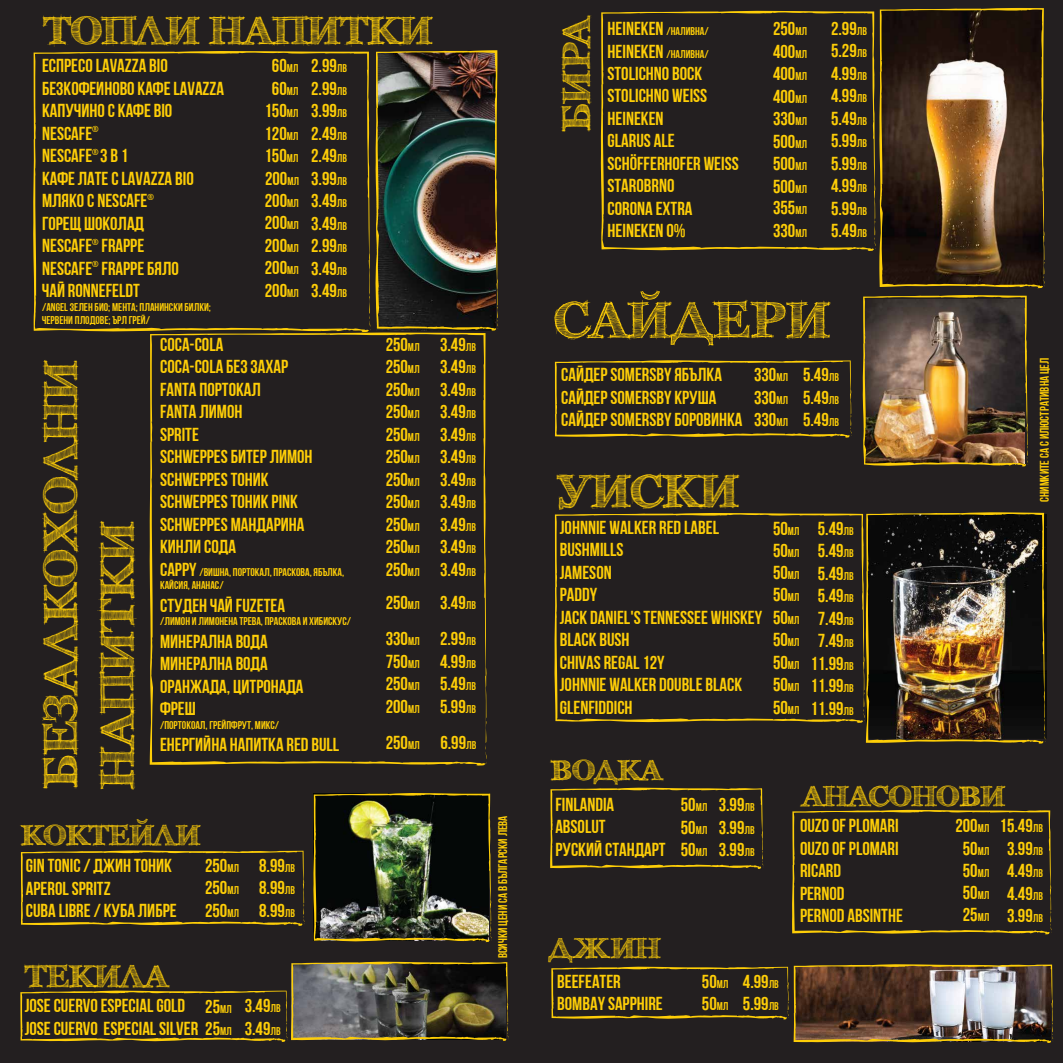
<style>
.page{position:relative;width:1063px;height:1063px;background:#231f20}
.page>*{position:absolute;margin:0;border:0;box-sizing:border-box;transform-origin:0 0}
.t1{font:700 51px "HS Tusj Bg";color:#fece07}
.t2{font:700 47.12px/56.5px "HS Tusj Bg";color:#fece07}
.t3{font:700 46.25px "HS Tusj Bg";color:#fece07}
.t4{font:700 39.25px "HS Tusj Bg";color:#fece07}
.t5{font:700 31.25px "HS Tusj Bg";color:#fece07}
.t6{font:700 28.75px "HS Tusj Bg";color:#fece07}
.t7{font:18.75px/22.5px "Bebas Neue Cyrillic";color:#fece07}
.t8{font:12.5px "Bebas Neue Cyrillic";color:#fece07}
.t9{font:11.25px/13.5px "Bebas Neue Cyrillic";color:#fece07}
.s1{font-size:11.25px}
.s2{font-size:18.75px}
</style>
<div class="page">
<svg style="left:33px;top:51px;width:335px;height:281px"></svg>
<svg style="left:21px;top:850px;width:284px;height:76px"></svg>
<svg style="left:554px;top:513px;width:308px;height:210px"></svg>
<svg style="left:792px;top:809px;width:260px;height:125px"></svg>
<svg style="left:550px;top:787px;width:214px;height:82px"></svg>
<img style="left:551px;top:964px;width:502px;height:79px">
<img style="left:879px;top:8px;width:166px;height:280px">
<img style="left:313px;top:793px;width:179px;height:149px">
<svg style="left:555px;top:360px;width:297px;height:78px"></svg>
<svg style="left:20px;top:961px;width:489px;height:81px"></svg>
<img style="left:368px;top:50px;width:130px;height:281px">
<img style="left:862px;top:295px;width:166px;height:172px">
<img style="left:862px;top:512px;width:184px;height:232px">
<svg style="left:149px;top:332px;width:338px;height:434px"></svg>
<svg style="left:600px;top:10px;width:275px;height:241px"></svg>
<h3 class="t4" style="left:44px;top:7px;width:390px">ТОПЛИ НАПИТКИ</h3>
<p class="t7" style="left:42px;top:55px;width:184px">ЕСПРЕСО LAVAZZA BIO<br>БЕЗКОФЕИНОВО КАФЕ LAVAZZA<br>КАПУЧИНО С КАФЕ BIO<br>NESCAFE<sup>®<br></sup>NESCAFE<sup>®</sup> 3 В 1<br>КАФЕ ЛАТЕ С LAVAZZA BIO<br>МЛЯКО С NESCAFE<sup>®<br></sup>ГОРЕЩ ШОКОЛАД<br>NESCAFE<sup>®</sup> FRAPPE<br>NESCAFE<sup>®</sup> FRAPPE БЯЛО<br>ЧАЙ RONNEFELDT</p>
<p class="t9" style="left:42px;top:300px;width:170px">/ANGEL ЗЕЛЕН БИО; МЕНТА; ПЛАНИНСКИ БИЛКИ;<br>ЧЕРВЕНИ ПЛОДОВЕ; ЪРЛ ГРЕЙ/</p>
<p class="t7" style="left:311px;top:54px;width:37px;text-align:justify;text-indent:-39px">60<span class="s1">МЛ</span> 2.99<span class="s1">ЛВ </span>2.99<span class="s1">ЛВ </span>3.99<span class="s1">ЛВ </span>2.49<span class="s1">ЛВ </span>2.49<span class="s1">ЛВ </span>3.99<span class="s1">ЛВ </span>3.49<span class="s1">ЛВ </span>3.49<span class="s1">ЛВ </span>2.99<span class="s1">ЛВ </span>3.49<span class="s1">ЛВ </span>3.49<span class="s1">ЛВ</span></p>
<p class="t7" style="left:265px;top:77px;width:36px;text-align:center">60<span class="s1">МЛ<br></span>150<span class="s1">МЛ<br></span>120<span class="s1">МЛ<br></span>150<span class="s1">МЛ<br></span>200<span class="s1">МЛ<br></span>200<span class="s1">МЛ<br></span>200<span class="s1">МЛ<br></span>200<span class="s1">МЛ<br></span>200<span class="s1">МЛ<br></span>200<span class="s1">МЛ</span></p>
<p class="t7" style="left:160px;top:333px;width:154px">COCA-COLA<br>COCA-COLA БЕЗ ЗАХАР<br>FANTA ПОРТОКАЛ<br>FANTA ЛИМОН<br>SPRITE<br>SCHWEPPES БИТЕР ЛИМОН<br>SCHWEPPES ТОНИК<br>SCHWEPPES ТОНИК PINK<br>SCHWEPPES МАНДАРИНА<br>КИНЛИ СОДА</p>
<p class="t9" style="left:160px;top:565px;width:186px"><span class="s2">CAPPY</span> /ВИШНА, ПОРТОКАЛ, ПРАСКОВА, ЯБЪЛКА,<br>КАЙСИЯ, АНАНАС/</p>
<p class="t7" style="left:160px;top:594px;width:126px">СТУДЕН ЧАЙ FUZETEA</p>
<p class="t9" style="left:160px;top:614px;width:192px">/ЛИМОН И ЛИМОНЕНА ТРЕВА, ПРАСКОВА И ХИБИСКУС/</p>
<p class="t7" style="left:160px;top:630px;width:145px">МИНЕРАЛНА ВОДА<br>МИНЕРАЛНА ВОДА<br>ОРАНЖАДА, ЦИТРОНАДА<br>ФРЕШ</p>
<p class="t9" style="left:160px;top:718px;width:121px">/ПОРТОКОАЛ, ГРЕЙПФРУТ, МИКС/</p>
<p class="t7" style="left:160px;top:733px;width:181px">ЕНЕРГИЙНА НАПИТКА RED BULL</p>
<h2 class="t2" style="left:33px;top:789px;width:431px;rotate:-90deg">БЕЗАЛКОХОЛНИ<br>НАПИТКИ</h2>
<h3 class="t6" style="left:21px;top:818px;width:181px">КОКТЕЙЛИ</h3>
<p class="t7" style="left:26px;top:854px;width:152px">GIN TONIC / ДЖИН ТОНИК<br>APEROL SPRITZ<br>CUBA LIBRE / КУБА ЛИБРЕ</p>
<h3 class="t5" style="left:25px;top:958px;width:144px">ТЕКИЛА</h3>
<p class="t7" style="left:259px;top:854px;width:37px;text-align:justify;text-indent:-54px">250<span class="s1">МЛ</span> 8.99<span class="s1">ЛВ </span>8.99<span class="s1">ЛВ </span>8.99<span class="s1">ЛВ</span></p>
<p class="t7" style="left:205px;top:876px;width:35px">250<span class="s1">МЛ<br></span>250<span class="s1">МЛ</span></p>
<p class="t7" style="left:205px;top:995px;width:28px">25<span class="s1">МЛ</span></p>
<p class="t7" style="left:245px;top:994px;width:37px">3.49<span class="s1">ЛВ<br></span>3.49<span class="s1">ЛВ</span></p>
<p class="t7" style="left:25px;top:994px;width:209px">JOSE CUERVO ESPECIAL GOLD<br>JOSE CUERVO ESPECIAL SILVER 25<span class="s1">МЛ</span></p>
<p class="t7" style="left:386px;top:333px;width:35px;text-align:justify">250<span class="s1">МЛ </span>250<span class="s1">МЛ </span>250<span class="s1">МЛ </span>250<span class="s1">МЛ </span>250<span class="s1">МЛ </span>250<span class="s1">МЛ </span>250<span class="s1">МЛ </span>250<span class="s1">МЛ </span>250<span class="s1">МЛ </span>250<span class="s1">МЛ </span>250<span class="s1">МЛ</span></p>
<p class="t7" style="left:440px;top:333px;width:37px;text-align:justify">3.49<span class="s1">ЛВ </span>3.49<span class="s1">ЛВ </span>3.49<span class="s1">ЛВ </span>3.49<span class="s1">ЛВ </span>3.49<span class="s1">ЛВ </span>3.49<span class="s1">ЛВ </span>3.49<span class="s1">ЛВ </span>3.49<span class="s1">ЛВ </span>3.49<span class="s1">ЛВ </span>3.49<span class="s1">ЛВ </span>3.49<span class="s1">ЛВ</span></p>
<p class="t7" style="left:386px;top:584px;width:92px;line-height:36.4px">250<span class="s1">МЛ</span> 3.49<span class="s1">ЛВ<br></span>330<span class="s1">МЛ</span></p>
<p class="t7" style="left:386px;top:650px;width:35px;text-align:justify">750<span class="s1">МЛ </span>250<span class="s1">МЛ </span>200<span class="s1">МЛ</span></p>
<p class="t7" style="left:386px;top:731px;width:35px">250<span class="s1">МЛ</span></p>
<p class="t7" style="left:440px;top:627px;width:37px;text-align:justify">2.99<span class="s1">ЛВ </span>4.99<span class="s1">ЛВ </span>5.49<span class="s1">ЛВ </span>5.99<span class="s1">ЛВ</span></p>
<p class="t7" style="left:440px;top:731px;width:37px">6.99<span class="s1">ЛВ</span></p>
<h3 class="t4" style="left:553px;top:132px;width:121px;rotate:-90deg">БИРА</h3>
<p class="t9" style="left:608px;top:20px;width:103px;line-height:22.5px"><span class="s2">HEINEKEN</span> /НАЛИВНА/<br><span class="s2">HEINEKEN</span> /НАЛИВНА/</p>
<p class="t7" style="left:608px;top:62px;width:133px">STOLICHNO BOCK<br>STOLICHNO WEISS<br>HEINEKEN<br>GLARUS ALE<br>SCHÖFFERHOFER WEISS<br>STAROBRNO<br>CORONA EXTRA<br>HEINEKEN 0%</p>
<p class="t7" style="left:773px;top:17px;width:35px;text-align:justify">250<span class="s1">МЛ </span>400<span class="s1">МЛ </span>400<span class="s1">МЛ </span>400<span class="s1">МЛ </span>330<span class="s1">МЛ </span>500<span class="s1">МЛ </span>500<span class="s1">МЛ </span>500<span class="s1">МЛ </span>355<span class="s1">МЛ </span>330<span class="s1">МЛ</span></p>
<p class="t7" style="left:831px;top:17px;width:37px;text-align:justify">2.99<span class="s1">ЛВ </span>5.29<span class="s1">ЛВ </span>4.99<span class="s1">ЛВ </span>4.99<span class="s1">ЛВ </span>5.49<span class="s1">ЛВ </span>5.99<span class="s1">ЛВ </span>5.99<span class="s1">ЛВ </span>4.99<span class="s1">ЛВ </span>5.99<span class="s1">ЛВ </span>5.49<span class="s1">ЛВ</span></p>
<h1 class="t1" style="left:554px;top:289px;width:277px">САЙДЕРИ</h1>
<p class="t7" style="left:754px;top:364px;width:35px;text-align:justify">330<span class="s1">МЛ </span>330<span class="s1">МЛ </span>330<span class="s1">МЛ</span></p>
<p class="t7" style="left:803px;top:364px;width:37px;text-align:justify">5.49<span class="s1">ЛВ </span>5.49<span class="s1">ЛВ </span>5.49<span class="s1">ЛВ</span></p>
<p class="t7" style="left:561px;top:364px;width:183px">САЙДЕР SOMERSBY ЯБЪЛКА<br>САЙДЕР SOMERSBY КРУША<br>САЙДЕР SOMERSBY БОРОВИНКА</p>
<h3 class="t3" style="left:555px;top:463px;width:185px">УИСКИ</h3>
<p class="t7" style="left:560px;top:516px;width:204px">JOHNNIE WALKER RED LABEL<br>BUSHMILLS<br>JAMESON<br>PADDY<br>JACK DANIEL'S TENNESSEE WHISKEY<br>BLACK BUSH<br>CHIVAS REGAL 12Y<br>JOHNNIE WALKER DOUBLE BLACK<br>GLENFIDDICH</p>
<p class="t7" style="left:773px;top:517px;width:28px;text-align:justify">50<span class="s1">МЛ </span>50<span class="s1">МЛ </span>50<span class="s1">МЛ </span>50<span class="s1">МЛ </span>50<span class="s1">МЛ </span>50<span class="s1">МЛ </span>50<span class="s1">МЛ </span>50<span class="s1">МЛ </span>50<span class="s1">МЛ</span></p>
<p class="t7" style="left:810px;top:517px;width:45px;text-align:center">5.49<span class="s1">ЛВ<br></span>5.49<span class="s1">ЛВ<br></span>5.49<span class="s1">ЛВ<br></span>5.49<span class="s1">ЛВ<br></span>7.49<span class="s1">ЛВ<br></span>7.49<span class="s1">ЛВ<br></span>11.99<span class="s1">ЛВ<br></span>11.99<span class="s1">ЛВ<br></span>11.99<span class="s1">ЛВ</span></p>
<p class="t8" style="left:1038px;top:502px;width:146px;rotate:-90deg">СНИМКИТЕ СА С ИЛЮСТРАТИВНА ЦЕЛ</p>
<h3 class="t6" style="left:551px;top:753px;width:112px">ВОДКА</h3>
<h3 class="t6" style="left:802px;top:779px;width:205px">АНАСОНОВИ</h3>
<p class="t7" style="left:681px;top:793px;width:28px;text-align:justify">50<span class="s1">МЛ </span>50<span class="s1">МЛ </span>50<span class="s1">МЛ</span></p>
<p class="t7" style="left:719px;top:793px;width:37px;text-align:justify">3.99<span class="s1">ЛВ </span>3.99<span class="s1">ЛВ </span>3.99<span class="s1">ЛВ</span></p>
<p class="t7" style="left:555px;top:793px;width:112px">FINLANDIA<br>ABSOLUT<br>РУСКИЙ СТАНДАРТ</p>
<p class="t8" style="left:496px;top:958px;width:144px;rotate:-90deg">ВСИЧКИ ЦЕНИ СА В БЪЛГАРСКИ ЛЕВА</p>
<p class="t7" style="left:800px;top:814px;width:104px">OUZO OF PLOMARI<br>OUZO OF PLOMARI<br>RICARD<br>PERNOD<br>PERNOD ABSINTHE</p>
<p class="t7" style="left:955px;top:815px;width:35px;line-height:22.1px;text-align:center">200<span class="s1">МЛ<br></span>50<span class="s1">МЛ<br></span>50<span class="s1">МЛ<br></span>50<span class="s1">МЛ<br></span>25<span class="s1">МЛ</span></p>
<p class="t7" style="left:1000px;top:814px;width:45px;text-align:center">15.49<span class="s1">ЛВ<br></span>3.99<span class="s1">ЛВ<br></span>4.49<span class="s1">ЛВ<br></span>4.49<span class="s1">ЛВ<br></span>3.99<span class="s1">ЛВ</span></p>
<h3 class="t6" style="left:548px;top:931px;width:113px">ДЖИН</h3>
<p class="t7" style="left:557px;top:970px;width:107px">BEEFEATER<br>BOMBAY SAPPHIRE</p>
<p class="t7" style="left:702px;top:970px;width:28px">50<span class="s1">МЛ<br></span>50<span class="s1">МЛ</span></p>
<p class="t7" style="left:743px;top:970px;width:37px">4.99<span class="s1">ЛВ<br></span>5.99<span class="s1">ЛВ</span></p>
</div>
